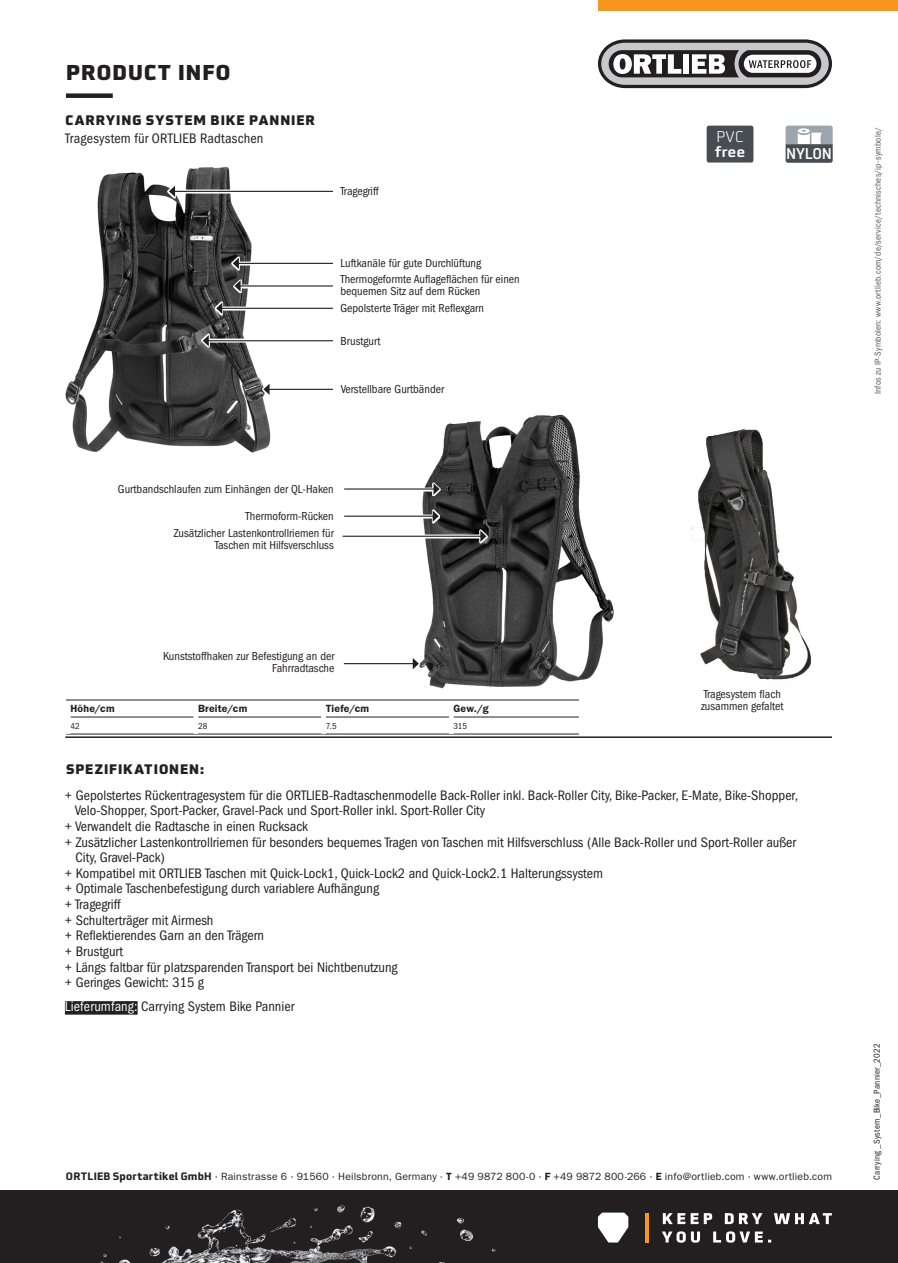
<style>
.page{position:relative;width:898px;height:1263px;background:#fff}
.page>*{position:absolute;margin:0;border:0;box-sizing:border-box;transform-origin:0 0}
.t1{font:900 21px "Utility Pro";letter-spacing:.055em;color:#231f20}
.t2{font:500 15.15px/14.7px "Utility OT";letter-spacing:-.02em;color:#fff}
.t3{font:500 15.15px "Utility OT";letter-spacing:-.02em;color:#fff;scale:.9 1}
.Beschreibung{font:condensed 14.25px "ITC Franklin Gothic Std";color:#231f20}
.Beschreibung_ohne_Au{font:condensed 14.25px "ITC Franklin Gothic Std";color:#231f20}
.t4{font:900 13.5px "Utility Pro";letter-spacing:.07em;color:#231f20}
.Bildbeschriftung{font:condensed 12px/11.9px "ITC Franklin Gothic Std";color:#231f20}
.t5{font:10.5px "ITC Franklin Gothic Std";letter-spacing:.02em;color:#231f20}
.t6{font:600 10.5px "ITC Franklin Gothic Std";letter-spacing:.015em;color:#231f20}
.t7{font:condensed 9px "ITC Franklin Gothic Std";letter-spacing:.025em;color:#57585a}
.Version{font:condensed 9px "ITC Franklin Gothic Std";letter-spacing:.02em;color:#231f20}
.s1{font-weight:300}
.s2{color:#fff}
.s3{font-family:"Utility OT";font-weight:700}
.s4{font-weight:600}
</style>
<div class="page">
<svg style="left:598px;top:39px;width:233px;height:49px"></svg>
<div style="left:597px;top:0;width:300px;height:10px;background:#f7971d"></div>
<div style="left:0;top:1191px;width:897px;height:72px;background:#231f20"></div>
<hr style="left:644px;top:1212px;width:3px;height:30px;background:#f7971d">
<svg style="left:598px;top:1212px;width:30px;height:30px"></svg>
<svg style="left:661px;top:1231px;width:110px;height:12px"></svg>
<svg style="left:662px;top:1213px;width:169px;height:11px"></svg>
<img style="left:2px;top:1190px;width:512px;height:73px">
<hr style="left:65px;top:736px;width:766px;height:2px;background:#231f20">
<div style="left:66px;top:93px;width:47px;height:5px;background:#231f20"></div>
<img style="left:420px;top:414px;width:194px;height:275px">
<img style="left:65px;top:166px;width:206px;height:287px">
<svg style="left:167px;top:184px;width:166px;height:14px"></svg>
<hr style="left:174px;top:191px;width:159px;height:1px;background:#231f20">
<svg style="left:169px;top:186px;width:6px;height:11px"></svg>
<div style="left:262px;top:382px;width:72px;height:14px;background:#fff"></div>
<hr style="left:269px;top:389px;width:64px;height:1px;background:#231f20">
<svg style="left:263px;top:384px;width:6px;height:11px"></svg>
<svg style="left:231px;top:256px;width:102px;height:14px"></svg>
<hr style="left:238px;top:263px;width:95px;height:1px;background:#231f20">
<svg style="left:233px;top:258px;width:6px;height:11px"></svg>
<svg style="left:215px;top:301px;width:118px;height:14px"></svg>
<hr style="left:221px;top:308px;width:112px;height:1px;background:#231f20">
<svg style="left:216px;top:303px;width:6px;height:11px"></svg>
<hr style="left:344px;top:663px;width:69px;height:1px;background:#231f20">
<svg style="left:412px;top:658px;width:6px;height:11px"></svg>
<svg style="left:201px;top:334px;width:132px;height:14px"></svg>
<hr style="left:208px;top:340px;width:125px;height:1px;background:#231f20">
<svg style="left:202px;top:335px;width:7px;height:11px"></svg>
<div style="left:233px;top:279px;width:101px;height:14px;background:#fff"></div>
<hr style="left:240px;top:285px;width:93px;height:2px;background:#231f20">
<svg style="left:234px;top:280px;width:6px;height:12px"></svg>
<svg style="left:342px;top:529px;width:145px;height:14px"></svg>
<hr style="left:342px;top:536px;width:139px;height:1px;background:#231f20">
<svg style="left:480px;top:531px;width:6px;height:11px"></svg>
<svg style="left:344px;top:509px;width:96px;height:14px"></svg>
<hr style="left:344px;top:516px;width:89px;height:1px;background:#231f20">
<svg style="left:432px;top:510px;width:6px;height:12px"></svg>
<div style="left:706px;top:126px;width:47px;height:36px;background:#484d54;border-radius:2px"></div>
<svg style="left:785px;top:126px;width:47px;height:37px;background:#83898f"></svg>
<img style="left:691px;top:429px;width:120px;height:251px">
<div style="left:343px;top:482px;width:98px;height:14px;background:#fff"></div>
<hr style="left:344px;top:488px;width:90px;height:2px;background:#231f20">
<svg style="left:433px;top:483px;width:6px;height:12px"></svg>
<div style="left:65px;top:1001px;width:72px;height:14px;background:#231f20"></div>
<hr style="left:70px;top:717px;width:123px;height:1px;background:#231f20">
<hr style="left:198px;top:717px;width:123px;height:1px;background:#231f20">
<hr style="left:326px;top:717px;width:123px;height:1px;background:#231f20">
<hr style="left:453px;top:717px;width:125px;height:1px;background:#231f20">
<hr style="left:66px;top:734px;width:130px;height:1px;background:#231f20">
<hr style="left:196px;top:734px;width:127px;height:1px;background:#231f20">
<hr style="left:323px;top:734px;width:128px;height:1px;background:#231f20">
<hr style="left:451px;top:734px;width:127px;height:1px;background:#231f20">
<hr style="left:66px;top:700px;width:130px;height:1px;background:#231f20">
<hr style="left:196px;top:700px;width:127px;height:1px;background:#231f20">
<hr style="left:323px;top:700px;width:128px;height:1px;background:#231f20">
<hr style="left:451px;top:700px;width:127px;height:1px;background:#231f20">
<h1 class="t1" style="left:66px;top:53px;width:166px">PRODUCT INFO</h1>
<p class="t4" style="left:65px;top:108px;width:251px">CARRYING SYSTEM BIKE PANNIER</p>
<p class="Beschreibung" style="left:65px;top:130px;width:199px">Tragesystem für ORTLIEB Radtaschen</p>
<p class="Bildbeschriftung" style="left:340px;top:185px;width:40px">Tragegriff</p>
<p class="Bildbeschriftung" style="left:340px;top:258px;width:142px">Luftkanäle für gute Durchlüftung</p>
<p class="Bildbeschriftung" style="left:340px;top:302px;width:145px">Gepolsterte Träger mit Reflexgarn</p>
<p class="Bildbeschriftung" style="left:340px;top:274px;width:181px">Thermogeformte Auflageflächen für einen bequemen Sitz auf dem Rücken</p>
<p class="Bildbeschriftung" style="left:340px;top:335px;width:41px">Brustgurt</p>
<p class="Bildbeschriftung" style="left:340px;top:384px;width:105px">Verstellbare Gurtbänder</p>
<p class="Bildbeschriftung" style="left:118px;top:483px;width:217px">Gurtbandschlaufen zum Einhängen der QL-Haken</p>
<p class="Bildbeschriftung" style="left:245px;top:510px;width:89px">Thermoform-Rücken</p>
<p class="Bildbeschriftung" style="left:174px;top:527px;width:161px;text-align:right">Zusätzlicher Lastenkontrollriemen für<br>Taschen mit Hilfsverschluss</p>
<p class="Bildbeschriftung" style="left:163px;top:650px;width:173px;text-align:right">Kunststoffhaken zur Befestigung an der<br>Fahrradtasche</p>
<p class="t6" style="left:70px;top:702px;width:46px">Höhe/cm</p>
<p class="t6" style="left:198px;top:702px;width:51px">Breite/cm</p>
<p class="t6" style="left:326px;top:702px;width:45px">Tiefe/cm</p>
<p class="t6" style="left:453px;top:702px;width:37px">Gew./g</p>
<p class="Version" style="left:70px;top:720px;width:11px">42</p>
<p class="Version" style="left:198px;top:720px;width:11px">28</p>
<p class="Version" style="left:326px;top:720px;width:12px">7.5</p>
<p class="Version" style="left:453px;top:720px;width:15px">315</p>
<p class="t2" style="left:714px;top:129px;width:32px"><span class="s1">PVC </span>free</p>
<p class="t3" style="left:786px;top:144px;width:52px">NYLON</p>
<p class="Bildbeschriftung" style="left:700px;top:689px;width:84px">Tragesystem flach zusammen gefaltet</p>
<p class="t4" style="left:66px;top:757px;width:140px">SPEZIFIKATIONEN:</p>
<p class="Beschreibung" style="left:65px;top:787px;width:734px">+ Gepolstertes Rückentragesystem für die ORTLIEB-Radtaschenmodelle Back-Roller inkl. Back-Roller City, Bike-Packer, E-Mate, Bike-Shopper,</p>
<p class="Beschreibung" style="left:75px;top:802px;width:411px">Velo-Shopper, Sport-Packer, Gravel-Pack und Sport-Roller inkl. Sport-Roller City</p>
<p class="Beschreibung" style="left:65px;top:818px;width:244px">+ Verwandelt die Radtasche in einen Rucksack</p>
<p class="Beschreibung" style="left:65px;top:834px;width:732px">+ Zusätzlicher Lastenkontrollriemen für besonders bequemes Tragen von Taschen mit Hilfsverschluss (Alle Back-Roller und Sport-Roller außer</p>
<p class="Beschreibung" style="left:76px;top:849px;width:91px">City, Gravel-Pack)</p>
<p class="Beschreibung" style="left:65px;top:865px;width:539px">+ Kompatibel mit ORTLIEB Taschen mit Quick-Lock1, Quick-Lock2 and Quick-Lock2.1 Halterungssystem</p>
<p class="Beschreibung" style="left:65px;top:881px;width:315px">+ Optimale Taschenbefestigung durch variablere Aufhängung</p>
<p class="Beschreibung" style="left:65px;top:896px;width:57px">+ Tragegriff</p>
<p class="Beschreibung" style="left:65px;top:912px;width:150px">+ Schulterträger mit Airmesh</p>
<p class="Beschreibung" style="left:65px;top:927px;width:201px">+ Reflektierendes Garn an den Trägern</p>
<p class="Beschreibung" style="left:65px;top:943px;width:60px">+ Brustgurt</p>
<p class="Beschreibung" style="left:65px;top:959px;width:334px">+ Längs faltbar für platzsparenden Transport bei Nichtbenutzung</p>
<p class="Beschreibung" style="left:65px;top:974px;width:140px">+ Geringes Gewicht: 315 g</p>
<p class="Beschreibung_ohne_Au" style="left:65px;top:998px;width:231px"><span class="s2">Lieferumfang:</span> Carrying System Bike Pannier</p>
<p class="t5" style="left:66px;top:1170px;width:767px"><span class="s3">ORTLIEB Sportartikel GmbH</span> · Rainstrasse 6 · 91560 · Heilsbronn, Germany · <span class="s4">T</span> +49 9872 800-0 · <span class="s4">F</span> +49 9872 800-266 · <span class="s4">E</span> info@ortlieb.com · www.ortlieb.com</p>
<p class="t7" style="left:872px;top:394px;width:269px;rotate:-90deg">Infos zu IP-Symbolen: www.ortlieb.com/de/service/technisches/ip-symbole/</p>
<p class="Version" style="left:871px;top:1179px;width:137px;rotate:-90deg">Carrying _System_Bike_Pannier_2022</p>
</div>
